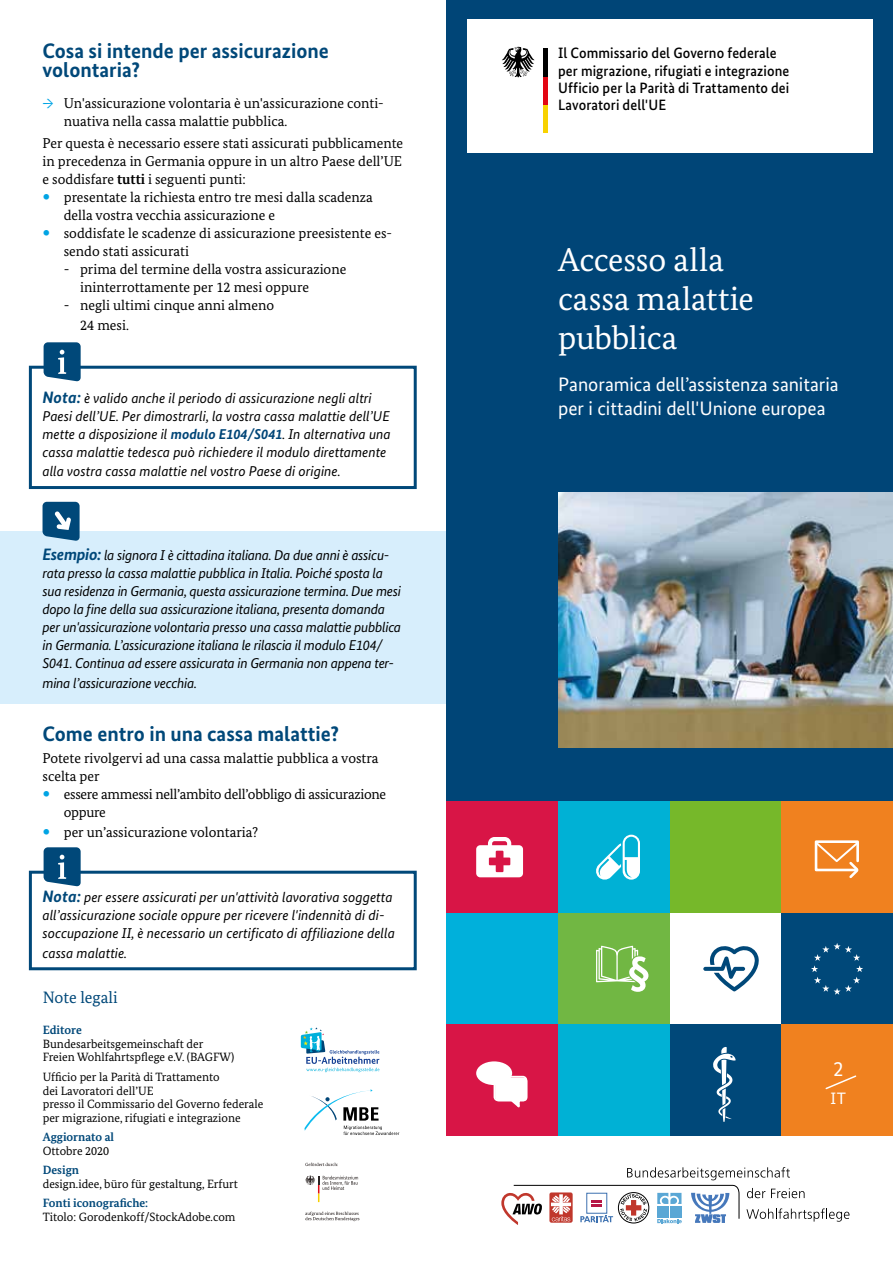
<style>
.page{position:relative;width:893px;height:1263px;background:#fff}
.page>*{position:absolute;margin:0;border:0;box-sizing:border-box;transform-origin:0 0}
.t1{font:33px/39px "Bundes Serif";letter-spacing:-.005em;color:#fff}
.t2{font:700 21px/19.5px "Bundes Sans";color:#004879}
.t3{font:21px "Bundes Sans";color:#fff}
.t4{font:19.5px/24px "Bundes Sans";letter-spacing:-.005em;color:#fff}
.t5{font:16.5px "Bundes Serif";color:#004879}
.t6{font:16.5px "Bundes Sans";color:#fff}
.t7{font:500 15px/17.2px "Bundes Sans";letter-spacing:.005em;color:#000;scale:.96 1}
.t8{font:italic 14.25px/18px "Bundes Sans";letter-spacing:-.01em;color:#000}
.t9{font:14.25px/18px "Bundes Serif";color:#000}
.t10{font:14.25px/18px "Bundes Serif";letter-spacing:-.02em;color:#000}
.t11{font:12px/13.5px "Bundes Serif";color:#000}
.t12{font:700 12px "Bundes Serif";color:#004879}
.s1{color:#00a4e4}
.s2{font-weight:700}
.s3{font-family:"Bundes Sans"}
.s4{font-weight:700;font-size:16.5px;color:#004879}
.s5{font-weight:700;color:#004577}
</style>
<div class="page">
<div style="left:0;top:532px;width:459px;height:172px;background:#d7eefc"></div>
<svg style="left:43px;top:502px;width:37px;height:39px"></svg>
<div style="left:29px;top:366px;width:388px;height:123px;border:3px solid #004879"></div>
<div style="left:29px;top:871px;width:388px;height:99px;border:3px solid #004879"></div>
<svg style="left:44px;top:342px;width:37px;height:40px"></svg>
<svg style="left:44px;top:847px;width:37px;height:39px"></svg>
<svg style="left:301px;top:1027px;width:78px;height:45px"></svg>
<svg style="left:304px;top:1089px;width:95px;height:46px"></svg>
<svg style="left:305px;top:1163px;width:33px;height:3px"></svg>
<svg style="left:305px;top:1211px;width:54px;height:10px"></svg>
<svg style="left:305px;top:1175px;width:53px;height:27px"></svg>
<div style="left:446px;top:0;width:447px;height:1116px;background:#004577"></div>
<div style="left:467px;top:20px;width:406px;height:133px;background:#fff"></div>
<div style="left:446px;top:801px;width:112px;height:112px;background:#d81546"></div>
<div style="left:558px;top:801px;width:112px;height:112px;background:#00b1d5"></div>
<div style="left:670px;top:801px;width:111px;height:112px;background:#76b82a"></div>
<div style="left:781px;top:801px;width:112px;height:112px;background:#f0811f"></div>
<div style="left:446px;top:913px;width:112px;height:111px;background:#00b0db"></div>
<div style="left:558px;top:913px;width:112px;height:111px;background:#71b743"></div>
<div style="left:670px;top:913px;width:111px;height:111px;background:#fff"></div>
<div style="left:446px;top:1024px;width:112px;height:112px;background:#d81546"></div>
<div style="left:558px;top:1024px;width:112px;height:112px;background:#00b1d5"></div>
<div style="left:670px;top:1024px;width:111px;height:112px;background:#004879"></div>
<div style="left:781px;top:1024px;width:112px;height:112px;background:#f0811f"></div>
<svg style="left:596px;top:946px;width:52px;height:46px"></svg>
<svg style="left:476px;top:837px;width:47px;height:40px"></svg>
<svg style="left:811px;top:943px;width:52px;height:52px"></svg>
<svg style="left:713px;top:1047px;width:23px;height:75px"></svg>
<svg style="left:703px;top:946px;width:56px;height:45px"></svg>
<div style="left:476px;top:1061px;width:36px;height:24px;background:#fff;border-radius:50%"></div>
<svg style="left:494px;top:1076px;width:34px;height:32px"></svg>
<svg style="left:814px;top:840px;width:45px;height:39px"></svg>
<svg style="left:596px;top:835px;width:44px;height:45px"></svg>
<svg style="left:825px;top:1075px;width:32px;height:15px"></svg>
<div style="left:543px;top:104px;width:5px;height:29px;background:#f8d200"></div>
<div style="left:543px;top:76px;width:5px;height:28px;background:#e30613"></div>
<div style="left:543px;top:48px;width:5px;height:28px;background:#000"></div>
<svg style="left:502px;top:47px;width:33px;height:30px"></svg>
<svg style="left:501px;top:1167px;width:348px;height:58px"></svg>
<img style="left:558px;top:492px;width:335px;height:255px">
<h2 class="t2" style="left:43px;top:41px;width:288px">Cosa si intende per assicurazione volontaria?</h2>
<p class="t9" style="left:64px;top:94px;width:322px;text-indent:-21px"><span class="s1">→</span> Un'assicurazione volontaria è un'assicurazione conti&shy;nuativa nella cassa malattie pubblica.</p>
<p class="t9" style="left:43px;top:134px;width:362px">Per questa è necessario essere stati assicurati pubblicamente</p>
<p class="t9" style="left:43px;top:152px;width:361px">in precedenza in Germania oppure in un altro Paese dell’UE</p>
<p class="t9" style="left:43px;top:170px;width:205px">e soddisfare <span class="s2">tutti</span> i seguenti punti:</p>
<p class="t9" style="left:64px;top:188px;width:311px">presentate la richiesta entro tre mesi dalla scadenza</p>
<p class="t9" style="left:64px;top:206px;width:213px">della vostra vecchia assicurazione e</p>
<p class="t9" style="left:64px;top:224px;width:330px">soddisfate le scadenze di assicurazione preesistente es-</p>
<p class="t9" style="left:64px;top:242px;width:127px">sendo stati assicurati</p>
<p class="t9" style="left:80px;top:260px;width:268px;text-indent:-16px"><span class="s3">-</span> prima del termine della vostra assicurazione ininterrottamente per 12 mesi oppure</p>
<p class="t9" style="left:80px;top:295px;width:196px;line-height:19.5px;text-indent:-16px"><span class="s3">-</span> negli ultimi cinque anni almeno<br>24 mesi.</p>
<p class="t8" style="left:43px;top:389px;width:350px"><span class="s4">Nota:</span> è valido anche il periodo di assicurazione negli altri Paesi dell’UE. Per dimostrarli, la vostra cassa malattie dell’UE mette a disposizione il <span class="s5">modulo E104/S041</span>. In alternativa una cassa malattie tedesca può richiedere il modulo direttamente</p>
<p class="t8" style="left:43px;top:462px;width:300px">alla vostra cassa malattie nel vostro Paese di origine.</p>
<p class="t8" style="left:43px;top:546px;width:360px"><span class="s4">Esempio:</span> la signora I è cittadina italiana. Da due anni è assicu&shy;rata presso la cassa malattie pubblica in Italia. Poiché sposta la sua residenza in Germania, questa assicurazione termina. Due mesi dopo la fine della sua assicurazione italiana, presenta domanda per un'assicurazione volontaria presso una cassa malattie pubblica in Germania. L’assicurazione italiana le rilascia il modulo E104/ S041. Continua ad essere assicurata in Germania non appena ter-</p>
<p class="t8" style="left:43px;top:674px;width:156px">mina l’assicurazione vecchia.</p>
<h2 class="t2" style="left:43px;top:724px;width:298px">Come entro in una cassa malattie?</h2>
<p class="t9" style="left:43px;top:749px;width:338px">Potete rivolgervi ad una cassa malattie pubblica a vostra scelta per</p>
<p class="t10" style="left:64px;top:785px;width:324px">essere ammessi nell’ambito dell’obbligo di assicurazione oppure</p>
<p class="t9" style="left:64px;top:823px;width:196px">per un’assicurazione volontaria?</p>
<p class="t8" style="left:43px;top:888px;width:354px"><span class="s4">Nota:</span> per essere assicurati per un'attività lavorativa soggetta all’assicurazione sociale oppure per ricevere l'indennità di di&shy;soccupazione II, è necessario un certificato di affiliazione della</p>
<p class="t8" style="left:43px;top:944px;width:86px">cassa malattie.</p>
<p class="t5" style="left:43px;top:987px;width:76px">Note legali</p>
<p class="t12" style="left:43px;top:1023px;width:41px">Editore</p>
<p class="t11" style="left:43px;top:1037px;width:193px">Bundesarbeitsgemeinschaft der<br>Freien Wohlfahrtspflege e.V. (BAGFW)</p>
<p class="t11" style="left:43px;top:1070px;width:222px">Ufficio per la Parità di Trattamento<br>dei Lavoratori dell’UE<br>presso il Commissario del Governo federale per migrazione, rifugiati e integrazione</p>
<p class="t12" style="left:43px;top:1129px;width:73px">Aggiornato al</p>
<p class="t11" style="left:43px;top:1143px;width:68px">Ottobre 2020</p>
<p class="t12" style="left:43px;top:1162px;width:38px">Design</p>
<p class="t11" style="left:43px;top:1176px;width:197px">design.idee, büro für gestaltung, Erfurt</p>
<p class="t12" style="left:43px;top:1195px;width:107px">Fonti iconografiche:</p>
<p class="t11" style="left:43px;top:1209px;width:194px">Titolo: Gorodenkoff/StockAdobe.com</p>
<p class="t7" style="left:558px;top:44px;width:242px">Il Commissario del Governo federale per migrazione, rifugiati e integrazione Ufficio per la Parità di Trattamento dei Lavoratori dell'UE</p>
<h1 class="t1" style="left:558px;top:240px;width:197px">Accesso alla cassa malattie pubblica</h1>
<h3 class="t4" style="left:558px;top:372px;width:282px">Panoramica dell’assistenza sanitaria per i cittadini dell'Unione europea</h3>
<h2 class="t3" style="left:833px;top:1056px;width:12px">2</h2>
<p class="t6" style="left:831px;top:1088px;width:17px">IT</p>
</div>
